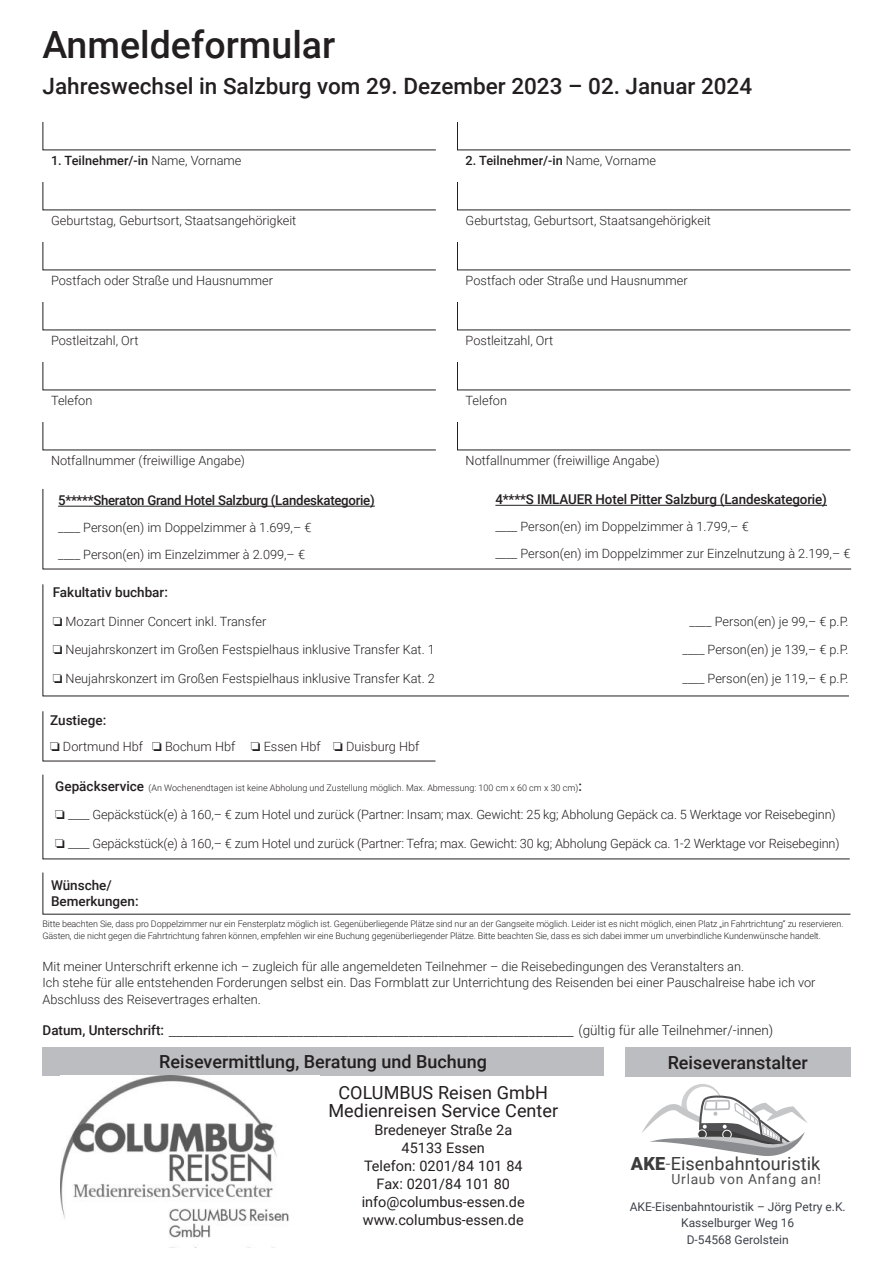
<style>
.page{position:relative;width:893px;height:1263px;background:#fff}
.page>*{position:absolute;margin:0;border:0;box-sizing:border-box;transform-origin:0 0}
.t1{font:500 37.5px "Roboto";color:#231f20}
.t2{font:500 22.5px "Roboto";color:#231f20}
.t3{font:500 18px "Roboto";color:#231f20}
.t4{font:18px/18px "Roboto";color:#231f20;text-align:center}
.t5{font:18px "Roboto";letter-spacing:.005em;color:#3c3c3d}
.t6{font:300 15px "Futura Std";color:#231f20}
.t7{font:14.4px/18px "Roboto";color:#231f20;text-align:center}
.t8{font:13.95px "Roboto";letter-spacing:.05em;color:#515153}
.t9{font:500 13.5px/16.5px "Roboto";letter-spacing:-.01em;color:#231f20}
.t10{font:300 12.75px/16.5px "Roboto";color:#231f20}
.t11{font:500 12.75px "Roboto";color:#231f20}
.t12{font:12px/16.5px "Roboto";color:#3d4249;text-align:center}
.t13{font:300 9px/12px "Roboto";letter-spacing:-.01em;color:#231f20}
.s1{font-weight:300}
.s2{font-weight:500;font-size:13.5px}
.s3{font-family:"Roboto";font-weight:500;font-size:13.5px}
.s4{font-family:"Roboto";font-size:13.5px}
.s5{font-weight:900}
</style>
<div class="page">
<div style="left:625px;top:1047px;width:225px;height:30px;background:#bcbdc0"></div>
<div style="left:43px;top:1047px;width:561px;height:28px;background:#bcbdc0"></div>
<svg style="left:42px;top:872px;width:809px;height:43px"></svg>
<svg style="left:642px;top:1084px;width:165px;height:72px"></svg>
<svg style="left:42px;top:488px;width:810px;height:82px"></svg>
<hr style="left:58px;top:506px;width:317px;height:1px;background:#231f20">
<hr style="left:495px;top:505px;width:332px;height:1px;background:#231f20">
<svg style="left:42px;top:122px;width:394px;height:29px"></svg>
<svg style="left:42px;top:182px;width:394px;height:29px"></svg>
<svg style="left:42px;top:242px;width:394px;height:29px"></svg>
<svg style="left:42px;top:302px;width:394px;height:29px"></svg>
<svg style="left:42px;top:362px;width:394px;height:29px"></svg>
<svg style="left:457px;top:122px;width:394px;height:29px"></svg>
<svg style="left:457px;top:182px;width:394px;height:29px"></svg>
<svg style="left:457px;top:242px;width:394px;height:29px"></svg>
<svg style="left:457px;top:302px;width:394px;height:29px"></svg>
<svg style="left:457px;top:362px;width:394px;height:29px"></svg>
<svg style="left:42px;top:422px;width:394px;height:29px"></svg>
<svg style="left:457px;top:422px;width:394px;height:29px"></svg>
<svg style="left:42px;top:711px;width:394px;height:51px"></svg>
<svg style="left:42px;top:774px;width:808px;height:86px"></svg>
<img style="left:61px;top:1076px;width:228px;height:162px">
<svg style="left:42px;top:584px;width:807px;height:113px"></svg>
<h1 class="t1" style="left:43px;top:28px;width:294px">Anmeldeformular</h1>
<h2 class="t2" style="left:43px;top:76px;width:711px">Jahreswechsel in Salzburg vom 29. Dezember 2023 – 02. Januar 2024</h2>
<p class="t11" style="left:51px;top:155px;width:192px">1. Teilnehmer/-in <span class="s1">Name, Vorname</span></p>
<p class="t11" style="left:466px;top:155px;width:192px">2. Teilnehmer/-in <span class="s1">Name, Vorname</span></p>
<p class="t10" style="left:51px;top:213px;width:247px">Geburtstag, Geburtsort, Staatsangehörigkeit</p>
<p class="t10" style="left:466px;top:213px;width:247px">Geburtstag, Geburtsort, Staatsangehörigkeit</p>
<p class="t10" style="left:51px;top:273px;width:224px">Postfach oder Straße und Hausnummer</p>
<p class="t10" style="left:466px;top:273px;width:224px">Postfach oder Straße und Hausnummer</p>
<p class="t10" style="left:51px;top:333px;width:89px">Postleitzahl, Ort</p>
<p class="t10" style="left:466px;top:333px;width:89px">Postleitzahl, Ort</p>
<p class="t10" style="left:51px;top:393px;width:43px">Telefon</p>
<p class="t10" style="left:466px;top:393px;width:43px">Telefon</p>
<p class="t10" style="left:51px;top:453px;width:196px">Notfallnummer (freiwillige Angabe)</p>
<p class="t10" style="left:466px;top:453px;width:196px">Notfallnummer (freiwillige Angabe)</p>
<p class="t9" style="left:58px;top:493px;width:318px">5*****Sheraton Grand Hotel Salzburg (Landeskategorie)</p>
<p class="t10" style="left:58px;top:515px;width:255px;line-height:27px">____ Person(en) im Doppelzimmer à 1.699,– € ____ Person(en) im Einzelzimmer à 2.099,– €</p>
<p class="t9" style="left:495px;top:492px;width:333px">4****S IMLAUER Hotel Pitter Salzburg (Landeskategorie)</p>
<p class="t10" style="left:495px;top:514px;width:357px;line-height:27px">____ Person(en) im Doppelzimmer à 1.799,– €<br>____ Person(en) im Doppelzimmer zur Einzelnutzung à 2.199,– €</p>
<p class="t9" style="left:53px;top:585px;width:117px">Fakultativ buchbar:</p>
<p class="t10" style="left:53px;top:614px;width:215px">❏ Mozart Dinner Concert inkl. Transfer</p>
<p class="t10" style="left:690px;top:614px;width:160px">____ Person(en) je 99,– € p.P.</p>
<p class="t10" style="left:53px;top:642px;width:384px">❏ Neujahrskonzert im Großen Festspielhaus inklusive Transfer Kat. 1</p>
<p class="t10" style="left:682px;top:642px;width:168px">____ Person(en) je 139,– € p.P.</p>
<p class="t10" style="left:53px;top:671px;width:384px">❏ Neujahrskonzert im Großen Festspielhaus inklusive Transfer Kat. 2</p>
<p class="t10" style="left:682px;top:671px;width:168px">____ Person(en) je 119,– € p.P.</p>
<p class="t9" style="left:50px;top:713px;width:58px">Zustiege:</p>
<p class="t10" style="left:50px;top:739px;width:371px">❏ Dortmund Hbf ❏ Bochum Hbf ❏ Essen Hbf ❏ Duisburg Hbf</p>
<p class="t13" style="left:55px;top:782px;width:528px"><span class="s2">Gepäckservice</span> ( An Wochenendtagen ist keine Abholung und Zustellung möglich. Max. Abmessung: 100 cm x 60 cm x 30 cm)<span class="s2">:</span></p>
<p class="t10" style="left:55px;top:807px;width:782px">❏ ____ Gepäckstück(e) à 160,– € zum Hotel und zurück (Partner: Insam; max. Gewicht: 25 kg; Abholung Gepäck ca. 5 Werktage vor Reisebeginn)</p>
<p class="t10" style="left:55px;top:836px;width:786px">❏ ____ Gepäckstück(e) à 160,– € zum Hotel und zurück (Partner: Tefra; max. Gewicht: 30 kg; Abholung Gepäck ca. 1-2 Werktage vor Reisebeginn)</p>
<p class="t9" style="left:51px;top:877px;width:89px">Wünsche/<br>Bemerkungen:</p>
<p class="t13" style="left:43px;top:919px;width:802px">Bitte beachten Sie, dass pro Doppelzimmer nur ein Fensterplatz möglich ist. Gegenüberliegende Plätze sind nur an der Gangseite möglich. Leider ist es nicht möglich, einen Platz „in Fahrtrichtung“ zu reservieren.<br>Gästen, die nicht gegen die Fahrtrichtung fahren können, empfehlen wir eine Buchung gegenüberliegender Plätze. Bitte beachten Sie, dass es sich dabei immer um unverbindliche Kundenwünsche handelt.</p>
<p class="t10" style="left:43px;top:959px;width:774px">Mit meiner Unterschrift erkenne ich – zugleich für alle angemeldeten Teilnehmer – die Reisebedingungen des Veranstalters an.<br>Ich stehe für alle entstehenden Forderungen selbst ein. Das Formblatt zur Unterrichtung des Reisenden bei einer Pauschalreise habe ich vor<br>Abschluss des Reisevertrages erhalten.</p>
<p class="t6" style="left:43px;top:1025px;width:732px"><span class="s3">Datum, Unterschrift:</span> ______________________________________________________ <span class="s4">(gültig für alle Teilnehmer/-innen)</span></p>
<h3 class="t3" style="left:159px;top:1054px;width:329px">Reisevermittlung, Beratung und Buchung</h3>
<h3 class="t3" style="left:668px;top:1054px;width:142px">Reiseveranstalter</h3>
<h3 class="t4" style="left:328px;top:1085px;width:231px">COLUMBUS Reisen GmbH<br>Medienreisen Service Center</h3>
<p class="t7" style="left:362px;top:1122px;width:164px">Bredeneyer Straße 2a<br>45133 Essen<br>Telefon: 0201/84 101 84<br>Fax: 0201/84 101 80 info@columbus-essen.de www.columbus-essen.de</p>
<h3 class="t5" style="left:631px;top:1156px;width:191px"><span class="s5">AKE</span><span class="s1">-</span>Eisenbahntouristik</h3>
<p class="t8" style="left:672px;top:1174px;width:151px">Urlaub von Anfang an!</p>
<p class="t12" style="left:630px;top:1199px;width:217px">AKE-Eisenbahntouristik – Jörg Petry e.K.<br>Kasselburger Weg 16<br>D-54568 Gerolstein</p>
</div>
